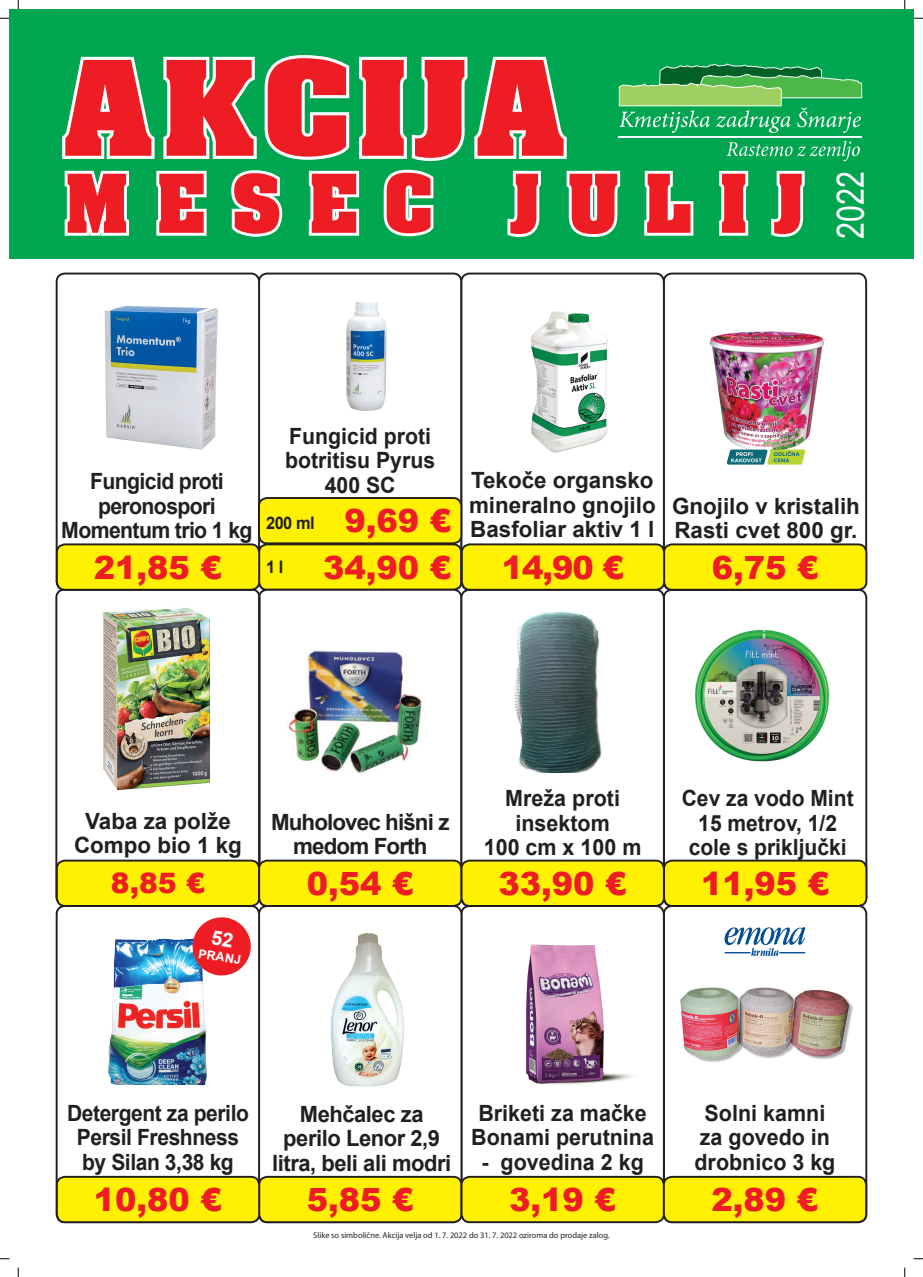
<style>
.page{position:relative;width:923px;height:1277px;background:#fff}
.page>*{position:absolute;margin:0;border:0;box-sizing:border-box;transform-origin:0 0}
.t1{font:700 112.5px "Aachen";letter-spacing:.075em;color:#ee1d23;scale:1.1 1}
.t2{font:700 69.31px "Aachen";letter-spacing:.4em;color:#ee1d23}
.t3{font:37.19px "Arial Narrow";color:#fff}
.t4{font:900 31.94px "Arial";color:#ee1d23}
.t5{font:900 28.12px "Arial";color:#ee1d23}
.t6{font:700 22.38px/24.4px "Arial";color:#231f20;text-align:justify}
.t7{font:700 22.38px/24.4px "Arial";color:#231f20;text-align:center;scale:.96 1}
.t8{font:700 22.38px/24.4px "Arial";letter-spacing:-.02em;color:#231f20;text-align:center;scale:.94 1}
.t9{font:700 22.38px/24.4px "Arial";letter-spacing:-.02em;color:#231f20;text-align:center}
.t10{font:700 22.38px/24.4px "Arial";color:#231f20;text-align:center;scale:.94 1}
.t11{font:700 22.38px/24.4px "Arial";letter-spacing:-.03em;color:#231f20;text-align:center;scale:.95 1}
.t12{font:700 22.38px/24.4px "Arial";color:#231f20;text-align:center;scale:.95 1}
.t13{font:700 22.38px/24.4px "Arial";letter-spacing:-.04em;color:#231f20;text-align:center}
.t14{font:700 17.25px "Arial";color:#231f20;scale:.95 1}
.t15{font:700 12.5px "Arial";color:#fff}
.t16{font:8.38px "Myriad Pro";color:#231f20}
</style>
<div class="page">
<img style="left:259px;top:273px;width:202px;height:138px">
<div style="left:259px;top:544px;width:202px;height:46px;background:#fff101;border-radius:8px"></div>
<div style="left:258px;top:543px;width:204px;height:48px;border:2px solid #231f20;border-radius:8px"></div>
<img style="left:709px;top:331px;width:115px;height:134px">
<div style="left:662px;top:273px;width:204px;height:318px;border:2px solid #231f20;border-radius:8px"></div>
<img style="left:680px;top:987px;width:173px;height:75px">
<div style="left:662px;top:905px;width:205px;height:318px;border:2px solid #231f20;border-radius:8px"></div>
<img style="left:695px;top:629px;width:135px;height:133px">
<img style="left:526px;top:944px;width:106px;height:140px">
<div style="left:460px;top:905px;width:204px;height:296px;border:2px solid #231f20;border-radius:8px"></div>
<div style="left:9px;top:9px;width:904px;height:250px;background:#00a54f"></div>
<svg style="left:62px;top:55px;width:800px;height:182px"></svg>
<img style="left:288px;top:650px;width:134px;height:123px">
<img style="left:331px;top:933px;width:73px;height:154px">
<img style="left:530px;top:311px;width:78px;height:142px">
<div style="left:460px;top:273px;width:204px;height:318px;border:2px solid #231f20;border-radius:8px"></div>
<img style="left:514px;top:611px;width:88px;height:161px">
<div style="left:460px;top:589px;width:204px;height:318px;border:2px solid #231f20;border-radius:8px"></div>
<img style="left:57px;top:273px;width:202px;height:177px">
<div style="left:56px;top:273px;width:204px;height:318px;border:2px solid #231f20;border-radius:8px"></div>
<img style="left:103px;top:608px;width:108px;height:182px">
<div style="left:55px;top:588px;width:205px;height:318px;border:2px solid #231f20;border-radius:8px"></div>
<img style="left:107px;top:938px;width:100px;height:148px">
<div style="left:56px;top:905px;width:204px;height:318px;border:2px solid #231f20;border-radius:8px"></div>
<div style="left:259px;top:1176px;width:202px;height:46px;background:#fff101;border-radius:8px"></div>
<div style="left:258px;top:1176px;width:204px;height:47px;border:2px solid #231f20;border-radius:8px"></div>
<div style="left:57px;top:860px;width:202px;height:46px;background:#fff101;border-radius:8px"></div>
<div style="left:56px;top:859px;width:204px;height:48px;border:2px solid #231f20;border-radius:8px"></div>
<div style="left:259px;top:860px;width:202px;height:46px;background:#fff101;border-radius:8px"></div>
<div style="left:258px;top:859px;width:204px;height:48px;border:2px solid #231f20;border-radius:8px"></div>
<div style="left:57px;top:1176px;width:202px;height:46px;background:#fff101;border-radius:8px"></div>
<div style="left:56px;top:1176px;width:204px;height:47px;border:2px solid #231f20;border-radius:8px"></div>
<div style="left:664px;top:544px;width:202px;height:46px;background:#fff101;border-radius:8px"></div>
<div style="left:663px;top:543px;width:204px;height:48px;border:2px solid #231f20;border-radius:8px"></div>
<div style="left:461px;top:860px;width:202px;height:46px;background:#fff101;border-radius:8px"></div>
<div style="left:460px;top:859px;width:204px;height:48px;border:2px solid #231f20;border-radius:8px"></div>
<div style="left:461px;top:1176px;width:202px;height:46px;background:#fff101;border-radius:8px"></div>
<div style="left:460px;top:1176px;width:204px;height:47px;border:2px solid #231f20;border-radius:8px"></div>
<div style="left:663px;top:1176px;width:203px;height:46px;background:#fff101;border-radius:8px"></div>
<div style="left:662px;top:1176px;width:204px;height:47px;border:2px solid #231f20;border-radius:8px"></div>
<div style="left:664px;top:860px;width:202px;height:46px;background:#fff101;border-radius:8px"></div>
<div style="left:663px;top:859px;width:204px;height:48px;border:2px solid #231f20;border-radius:8px"></div>
<div style="left:57px;top:544px;width:202px;height:46px;background:#fff101;border-radius:8px"></div>
<div style="left:56px;top:543px;width:204px;height:48px;border:2px solid #231f20;border-radius:8px"></div>
<div style="left:259px;top:498px;width:202px;height:45px;background:#fff101;border-radius:8px"></div>
<div style="left:258px;top:497px;width:204px;height:47px;border:2px solid #231f20;border-radius:8px"></div>
<svg style="left:724px;top:927px;width:81px;height:29px"></svg>
<div style="left:461px;top:544px;width:203px;height:46px;background:#fff101;border-radius:8px"></div>
<div style="left:461px;top:543px;width:204px;height:48px;border:2px solid #231f20;border-radius:8px"></div>
<svg style="left:190px;top:917px;width:61px;height:60px"></svg>
<h1 class="t1" style="left:64px;top:24px;width:456px">AKCIJA</h1>
<h2 class="t2" style="left:64px;top:151px;width:740px">MESEC JULIJ</h2>
<h3 class="t3" style="left:823px;top:239px;width:69px;rotate:-90deg">2022</h3>
<p class="t11" style="left:61px;top:470px;width:203px">Fungicid proti peronospori<br>Momentum trio 1 kg</p>
<h3 class="t4" style="left:94px;top:544px;width:129px">21,85 €</h3>
<p class="t12" style="left:285px;top:424px;width:159px">Fungicid proti botritisu Pyrus<br>400 SC</p>
<p class="t14" style="left:266px;top:510px;width:53px">200 ml</p>
<p class="t14" style="left:266px;top:555px;width:20px">1 l</p>
<h3 class="t4" style="left:344px;top:497px;width:108px">9,69 €</h3>
<h3 class="t4" style="left:323px;top:544px;width:129px">34,90 €</h3>
<p class="t6" style="left:469px;top:468px;width:188px">Tekoče organsko mineralno gnojilo Basfoliar aktiv 1 l</p>
<h3 class="t4" style="left:501px;top:544px;width:124px">14,90 €</h3>
<p class="t6" style="left:671px;top:494px;width:189px">Gnojilo v kristalih<br>Rasti cvet 800 gr.</p>
<h3 class="t4" style="left:711px;top:544px;width:108px">6,75 €</h3>
<p class="t6" style="left:74px;top:809px;width:169px;text-align:center">Vaba za polže<br>Compo bio 1 kg</p>
<p class="t13" style="left:271px;top:810px;width:180px">Muholovec hišni z medom Forth</p>
<p class="t5" style="left:111px;top:863px;width:95px">8,85 €</p>
<h3 class="t4" style="left:307px;top:860px;width:108px">0,54 €</h3>
<p class="t15" style="left:200px;top:944px;width:45px;rotate:9deg">PRANJ</p>
<p class="t7" style="left:483px;top:786px;width:166px">Mreža proti insektom<br>100 cm x 100 m</p>
<h3 class="t4" style="left:498px;top:860px;width:129px">33,90 €</h3>
<p class="t10" style="left:681px;top:786px;width:184px">Cev za vodo Mint<br>15 metrov, 1/2 cole s priključki</p>
<h3 class="t4" style="left:701px;top:860px;width:129px">11,95 €</h3>
<p class="t8" style="left:67px;top:1101px;width:195px">Detergent za perilo<br>Persil Freshness by Silan 3,38 kg</p>
<p class="t7" style="left:471px;top:1101px;width:192px">Briketi za mačke<br>Bonami perutnina</p>
<p class="t9" style="left:272px;top:1102px;width:180px">Mehčalec za perilo Lenor 2,9 litra, beli ali modri</p>
<p class="t7" style="left:481px;top:1149px;width:171px">- govedina 2 kg</p>
<p class="t7" style="left:694px;top:1101px;width:148px">Solni kamni za govedo in drobnico 3 kg</p>
<h3 class="t4" style="left:94px;top:1176px;width:129px">10,80 €</h3>
<h3 class="t4" style="left:307px;top:1176px;width:108px">5,85 €</h3>
<h3 class="t4" style="left:509px;top:1176px;width:108px">3,19 €</h3>
<h3 class="t4" style="left:711px;top:1176px;width:108px">2,89 €</h3>
<p class="t16" style="left:313px;top:1230px;width:298px">Slike so simbolične. Akcija velja od 1. 7. 2022 do 31. 7. 2022 oziroma do prodaje zalog.</p>
</div>
